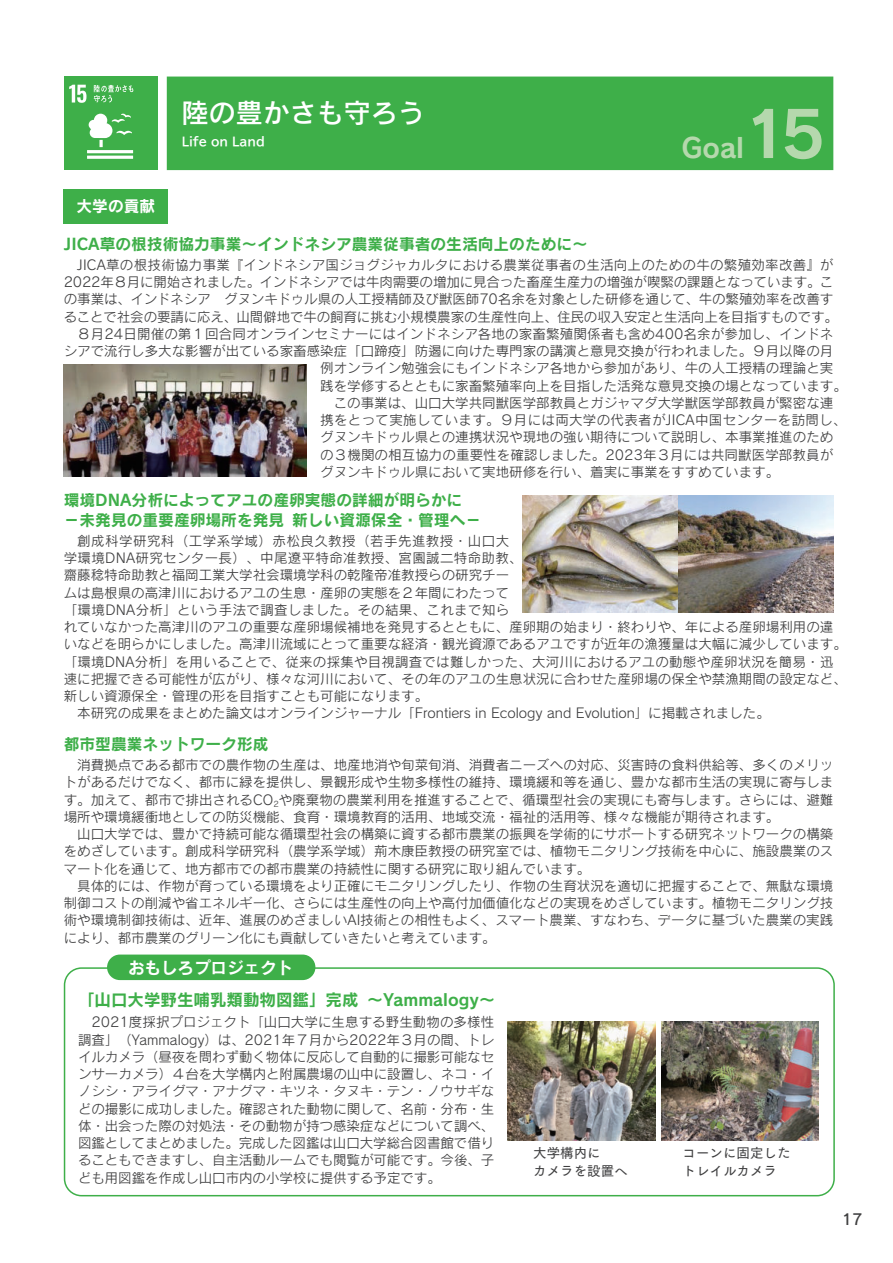
<style>
.page{position:relative;width:893px;height:1263px;background:#fff}
.page>*{position:absolute;margin:0;border:0;box-sizing:border-box;transform-origin:0 0}
.t1{font:63px "Rodin Pro B";color:#b5d8ad}
.t2{font:27px "Rodin Pro DB";color:#fff}
.t3{font:27px "Rodin Pro B";color:#b5d8ad}
.t4{font:16.5px "Rodin Pro B";color:#3eaf49}
.t5{font:16.5px "Rodin Pro B";color:#fff}
.t6{font:15.75px/20.2px "Rodin Pro B";color:#3eaf49}
.t7{font:15.75px "Rodin Pro B";color:#fff}
.t8{font:15px "Rodin Pro DB";color:#3e3e3f}
.t9{font:13.5px/17.2px "Rodin Pro M";color:#3e3e3f;text-align:justify}
.t10{font:13.5px "Rodin Pro M";letter-spacing:.025em;color:#3e3e3f}
.t11{font:13.5px "Rodin Pro M";letter-spacing:.02em;color:#3e3e3f}
.t12{font:13.5px "Rodin Pro M";letter-spacing:.035em;color:#3e3e3f}
.t13{font:13.5px/18px "Tsuku Go Pro D";color:#3e3e3f}
.t14{font:12px "BIZ UDP Gothic Bold";color:#fff}
</style>
<div class="page">
<div style="left:64px;top:189px;width:104px;height:34px;background:#3eaf49"></div>
<div style="left:167px;top:77px;width:666px;height:93px;background:#3eaf49"></div>
<div style="left:64px;top:77px;width:93px;height:93px;background:#3eaf49"></div>
<svg style="left:69px;top:85px;width:17px;height:18px"></svg>
<hr style="left:87px;top:150px;width:46px;height:3px;background:#fff">
<hr style="left:87px;top:156px;width:46px;height:3px;background:#fff">
<svg style="left:89px;top:114px;width:43px;height:33px"></svg>
<svg style="left:94px;top:85px;width:39px;height:18px"></svg>
<div style="left:64px;top:967px;width:771px;height:229px;border:2px solid #3eaf49;border-radius:17px"></div>
<div style="left:107px;top:954px;width:208px;height:26px;background:#3eaf49;border-radius:13px"></div>
<img style="left:64px;top:365px;width:243px;height:111px">
<img style="left:523px;top:496px;width:310px;height:116px">
<img style="left:508px;top:1022px;width:147px;height:118px">
<img style="left:661px;top:1022px;width:158px;height:118px">
<p class="t7" style="left:77px;top:195px;width:80px">大学の貢献</p>
<h2 class="t2" style="left:182px;top:95px;width:245px">陸の豊かさも守ろう</h2>
<p class="t14" style="left:182px;top:135px;width:85px">Life on Land</p>
<h2 class="t3" style="left:681px;top:130px;width:64px">Goal</h2>
<h1 class="t1" style="left:744px;top:92px;width:82px">15</h1>
<p class="t6" style="left:64px;top:233px;width:526px">JICA草の根技術協力事業～インドネシア農業従事者の生活向上のために～</p>
<p class="t11" style="left:77px;top:256px;width:758px">JICA草の根技術協力事業『インドネシア国ジョグジャカルタにおける農業従事者の生活向上のための牛の繁殖効率改善』が</p>
<p class="t9" style="left:64px;top:273px;width:771px">2022年８月に開始されました。インドネシアでは牛肉需要の増加に見合った畜産生産力の増強が喫緊の課題となっています。こ</p>
<p class="t9" style="left:64px;top:290px;width:771px">の事業は、インドネシア　グヌンキドゥル県の人工授精師及び獣医師70名余を対象とした研修を通じて、牛の繁殖効率を改善す</p>
<p class="t9" style="left:64px;top:307px;width:776px">ることで社会の要請に応え、山間僻地で牛の飼育に挑む小規模農家の生産性向上、住民の収入安定と生活向上を目指すものです。</p>
<p class="t9" style="left:77px;top:325px;width:758px">８月24日開催の第１回合同オンラインセミナーにはインドネシア各地の家畜繁殖関係者も含め400名余が参加し、インドネ</p>
<p class="t9" style="left:64px;top:342px;width:771px">シアで流行し多大な影響が出ている家畜感染症「口蹄疫」防遏に向けた専門家の講演と意見交換が行われました。９月以降の月</p>
<p class="t9" style="left:320px;top:359px;width:514px">例オンライン勉強会にもインドネシア各地から参加があり、牛の人工授精の理論と実</p>
<p class="t9" style="left:320px;top:376px;width:528px">践を学修するとともに家畜繁殖率向上を目指した活発な意見交換の場となっています。</p>
<p class="t9" style="left:334px;top:394px;width:501px">この事業は、山口大学共同獣医学部教員とガジャマダ大学獣医学部教員が緊密な連</p>
<p class="t10" style="left:320px;top:411px;width:528px">携をとって実施しています。９月には両大学の代表者がJICA中国センターを訪問し、</p>
<p class="t9" style="left:320px;top:428px;width:514px">グヌンキドゥル県との連携状況や現地の強い期待について説明し、本事業推進のため</p>
<p class="t9" style="left:320px;top:445px;width:514px">の３機関の相互協力の重要性を確認しました。2023年３月には共同獣医学部教員が</p>
<p class="t9" style="left:320px;top:463px;width:460px">グヌンキドゥル県において実地研修を行い、着実に事業をすすめています。</p>
<p class="t6" style="left:64px;top:489px;width:419px">環境DNA分析によってアユの産卵実態の詳細が明らかに－未発見の重要産卵場所を発見 新しい資源保全・管理へ－</p>
<p class="t12" style="left:77px;top:532px;width:433px">創成科学研究科（工学系学域）赤松良久教授（若手先進教授・山口大</p>
<p class="t10" style="left:64px;top:549px;width:460px">学環境DNA研究センター長）、中尾遼平特命准教授、宮園誠二特命助教、</p>
<p class="t9" style="left:64px;top:566px;width:447px">齋藤稔特命助教と福岡工業大学社会環境学科の乾隆帝准教授らの研究チー</p>
<p class="t9" style="left:64px;top:583px;width:447px">ムは島根県の高津川におけるアユの生息・産卵の実態を２年間にわたって</p>
<p class="t10" style="left:64px;top:601px;width:447px">「環境DNA分析」という手法で調査しました。その結果、これまで知ら</p>
<p class="t9" style="left:64px;top:618px;width:771px">れていなかった高津川のアユの重要な産卵場候補地を発見するとともに、産卵期の始まり・終わりや、年による産卵場利用の違</p>
<p class="t9" style="left:64px;top:635px;width:785px">いなどを明らかにしました。高津川流域にとって重要な経済・観光資源であるアユですが近年の漁獲量は大幅に減少しています。</p>
<p class="t9" style="left:64px;top:652px;width:771px">「環境DNA分析」を用いることで、従来の採集や目視調査では難しかった、大河川におけるアユの動態や産卵状況を簡易・迅</p>
<p class="t9" style="left:64px;top:670px;width:785px">速に把握できる可能性が広がり、様々な河川において、その年のアユの生息状況に合わせた産卵場の保全や禁漁期間の設定など、</p>
<p class="t9" style="left:64px;top:687px;width:366px">新しい資源保全・管理の形を目指すことも可能になります。</p>
<p class="t9" style="left:77px;top:704px;width:694px">本研究の成果をまとめた論文はオンラインジャーナル「Frontiers in Ecology and Evolution」に掲載されました。</p>
<p class="t6" style="left:64px;top:734px;width:206px">都市型農業ネットワーク形成</p>
<p class="t9" style="left:64px;top:756px;width:771px;text-indent:14px">消費拠点である都市での農作物の生産は、地産地消や旬菜旬消、消費者ニーズへの対応、災害時の食料供給等、多くのメリットがあるだけでなく、都市に緑を提供し、景観形成や生物多様性の維持、環境緩和等を通じ、豊かな都市生活の実現に寄与します。加えて、都市で排出されるCO<sub>2</sub>や廃棄物の農業利用を推進することで、循環型社会の実現にも寄与します。さらには、避難場所や環境緩衝地としての防災機能、食育・環境教育的活用、地域交流・福祉的活用等、様々な機能が期待されます。</p>
<p class="t9" style="left:64px;top:825px;width:771px;text-indent:14px">山口大学では、豊かで持続可能な循環型社会の構築に資する都市農業の振興を学術的にサポートする研究ネットワークの構築をめざしています。創成科学研究科（農学系学域）荊木康臣教授の研究室では、植物モニタリング技術を中心に、施設農業のスマート化を通じて、地方都市での都市農業の持続性に関する研究に取り組んでいます。</p>
<p class="t9" style="left:64px;top:877px;width:771px;text-indent:14px">具体的には、作物が育っている環境をより正確にモニタリングしたり、作物の生育状況を適切に把握することで、無駄な環境制御コストの削減や省エネルギー化、さらには生産性の向上や高付加価値化などの実現をめざしています。植物モニタリング技術や環境制御技術は、近年、進展のめざましいAI技術との相性もよく、スマート農業、すなわち、データに基づいた農業の実践により、都市農業のグリーン化にも貢献していきたいと考えています。</p>
<p class="t5" style="left:128px;top:956px;width:167px">おもしろプロジェクト</p>
<p class="t4" style="left:78px;top:989px;width:419px">「山口大学野生哺乳類動物図鑑」完成 ～Yammalogy～</p>
<p class="t9" style="left:78px;top:1013px;width:418px;text-indent:14px">2021度採択プロジェクト「山口大学に生息する野生動物の多様性調査」（Yammalogy）は、2021年７月から2022年３月の間、トレイルカメラ（昼夜を問わず動く物体に反応して自動的に撮影可能なセンサーカメラ）４台を大学構内と附属農場の山中に設置し、ネコ・イノシシ・アライグマ・アナグマ・キツネ・タヌキ・テン・ノウサギなどの撮影に成功しました。確認された動物に関して、名前・分布・生体・出会った際の対処法・その動物が持つ感染症などについて調べ、図鑑としてまとめました。完成した図鑑は山口大学総合図書館で借りることもできますし、自主活動ルームでも閲覧が可能です。今後、子ども用図鑑を作成し山口市内の小学校に提供する予定です。</p>
<p class="t13" style="left:533px;top:1143px;width:96px">大学構内に<br>カメラを設置へ</p>
<p class="t13" style="left:683px;top:1143px;width:109px">コーンに固定したトレイルカメラ</p>
<p class="t8" style="left:842px;top:1209px;width:22px">17</p>
</div>
